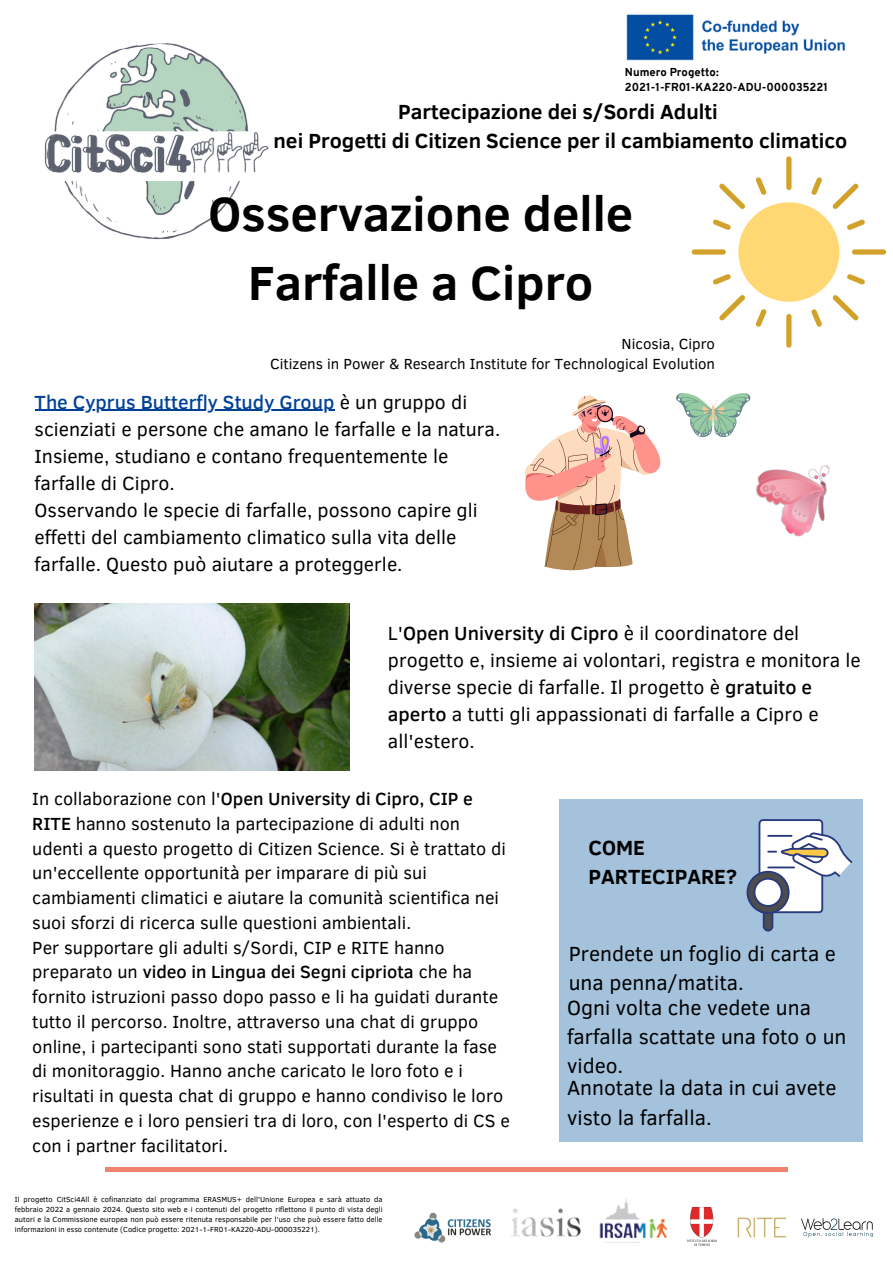
<style>
.page{position:relative;width:893px;height:1264px;background:#fff}
.page>*{position:absolute;margin:0;border:0;box-sizing:border-box;transform-origin:0 0}
.t1{font:700 49.2px/68.6px "Clear Sans";color:#000;text-align:center}
.t2{font:21px/29.2px "Clear Sans";color:#000}
.t3{font:700 21px "Clear Sans";color:#000}
.t4{font:19.5px/27px "Clear Sans";color:#000}
.t5{font:18px/24.8px "Clear Sans";color:#000}
.t6{font:15px "Clear Sans";color:#000}
.t7{font:800 11.25px "Overpass";color:#000}
.t8{font:7.5px/10.1px "Clear Sans";color:#000;text-align:justify}
.s1{font-weight:500;color:#004196}
.s2{font-weight:500}
</style>
<div class="page">
<img style="left:44px;top:43px;width:225px;height:197px">
<div style="left:105px;top:1167px;width:682px;height:5px;background:#ee826c"></div>
<div style="left:559px;top:799px;width:302px;height:342px;background:#a4c2db"></div>
<svg style="left:676px;top:393px;width:74px;height:44px"></svg>
<svg style="left:525px;top:395px;width:135px;height:176px"></svg>
<svg style="left:746px;top:819px;width:106px;height:112px"></svg>
<img style="left:35px;top:603px;width:314px;height:167px">
<svg style="left:691px;top:156px;width:195px;height:191px"></svg>
<img style="left:756px;top:464px;width:74px;height:73px">
<img style="left:626px;top:13px;width:220px;height:48px">
<hr style="left:35px;top:410px;width:299px;height:1px;background:#004196">
<img style="left:415px;top:1212px;width:76px;height:30px">
<img style="left:801px;top:1218px;width:72px;height:20px">
<img style="left:511px;top:1208px;width:70px;height:28px">
<img style="left:599px;top:1198px;width:69px;height:41px">
<img style="left:687px;top:1207px;width:30px;height:39px">
<img style="left:737px;top:1217px;width:50px;height:21px">
<p class="t7" style="left:625px;top:67px;width:95px">Numero Progetto:</p>
<p class="t7" style="left:625px;top:82px;width:204px">2021-1-FR01-KA220-ADU-000035221</p>
<p class="t3" style="left:398px;top:96px;width:321px">Partecipazione dei s/Sordi Adulti</p>
<p class="t3" style="left:273px;top:126px;width:575px">nei Progetti di Citizen Science per il cambiamento climatico</p>
<p class="t1" style="left:208px;top:177px;width:426px">Osservazione delle<br>Farfalle a Cipro</p>
<p class="t6" style="left:621px;top:332px;width:95px">Nicosia, Cipro</p>
<p class="t6" style="left:270px;top:353px;width:446px">Citizens in Power &amp; Research Institute for Technological Evolution</p>
<p class="t4" style="left:35px;top:387px;width:467px"><span class="s1">The Cyprus Butterfly Study Group</span> è un gruppo di scienziati e persone che amano le farfalle e la natura.<br>Insieme, studiano e contano frequentemente le farfalle di Cipro.</p>
<p class="t4" style="left:35px;top:495px;width:444px">Osservando le specie di farfalle, possono capire gli effetti del cambiamento climatico sulla vita delle farfalle. Questo può aiutare a proteggerle.</p>
<p class="t4" style="left:388px;top:618px;width:474px">L'<span class="s2">Open University di Cipro</span> è il coordinatore del progetto e, insieme ai volontari, registra e monitora le diverse specie di farfalle. Il progetto è <span class="s2">gratuito e aperto</span> a tutti gli appassionati di farfalle a Cipro e all'estero.</p>
<p class="t5" style="left:32px;top:785px;width:475px">In collaborazione con l'<span class="s2">Open University di Cipro, CIP e RITE</span> hanno sostenuto la partecipazione di adulti non udenti a questo progetto di Citizen Science. Si è trattato di un'eccellente opportunità per imparare di più sui cambiamenti climatici e aiutare la comunità scientifica nei suoi sforzi di ricerca sulle questioni ambientali.</p>
<p class="t5" style="left:32px;top:934px;width:479px">Per supportare gli adulti s/Sordi, CIP e RITE hanno preparato un <span class="s2">video in Lingua dei Segni cipriota</span> che ha fornito istruzioni passo dopo passo e li ha guidati durante tutto il percorso. Inoltre, attraverso una chat di gruppo online, i partecipanti sono stati supportati durante la fase di monitoraggio. Hanno anche caricato le loro foto e i risultati in questa chat di gruppo e hanno condiviso le loro esperienze e i loro pensieri tra di loro, con l'esperto di CS e con i partner facilitatori.</p>
<p class="t8" style="left:15px;top:1194px;width:369px">Il progetto CitSci4All è cofinanziato dal programma ERASMUS+ dell'Unione Europea e sarà attuato da febbraio 2022 a gennaio 2024. Questo sito web e i contenuti del progetto riflettono il punto di vista degli autori e la Commissione europea non può essere ritenuta responsabile per l'uso che può essere fatto delle informazioni in esso contenute (Codice progetto: 2021-1-FR01-KA220-ADU-000035221).</p>
<p class="t3" style="left:588px;top:832px;width:58px">COME</p>
<p class="t3" style="left:588px;top:861px;width:150px">PARTECIPARE?</p>
<p class="t2" style="left:568px;top:937px;width:269px">Prendete un foglio di carta e una penna/matita.</p>
<p class="t2" style="left:567px;top:991px;width:281px">Ogni volta che vedete una farfalla scattate una foto o un video.</p>
<p class="t2" style="left:567px;top:1072px;width:271px">Annotate la data in cui avete visto la farfalla.</p>
</div>
